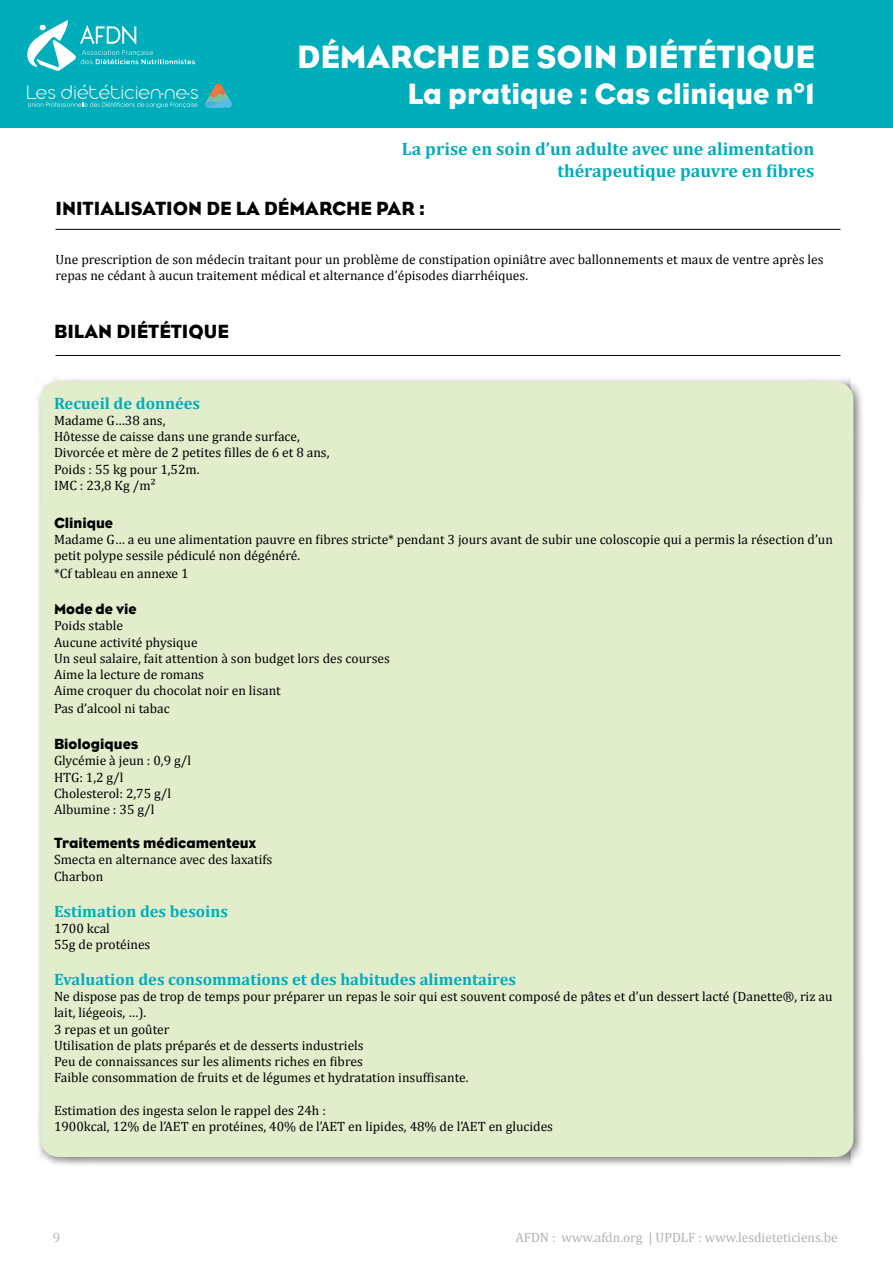
<style>
.page{position:relative;width:893px;height:1263px;background:#fff}
.page>*{position:absolute;margin:0;border:0;box-sizing:border-box;transform-origin:0 0}
.t1{font:33px "Eagle";color:#fff}
.t2{font:30px "Eagle";color:#fff}
.t3{font:300 expanded 21.45px "Aristotelica Display Trial";color:#fff}
.t4{font:19.5px "Eagle";color:#000}
.t5{font:700 18px/21.6px "Cambria";color:#00adba;text-align:right}
.t6{font:700 16.5px "Cambria";color:#00adba}
.t7{font:15px "Eagle";color:#000}
.t8{font:13.5px/16.2px "Cambria";color:#000}
.t9{font:13.5px "Cambria";color:#b3b2b2}
.s1{font-size:16.2px}
</style>
<div class="page">
<div style="left:0;top:0;width:893px;height:128px;background:#00adba"></div>
<hr style="left:55px;top:229px;width:785px;height:1px;background:#000">
<hr style="left:55px;top:355px;width:785px;height:1px;background:#000">
<div style="left:35px;top:376px;width:829px;height:792px;background:#000;opacity:.5"></div>
<div style="left:40px;top:382px;width:813px;height:775px;background:#e2edcc;border-radius:18px"></div>
<svg style="left:205px;top:84px;width:27px;height:24px"></svg>
<svg style="left:28px;top:102px;width:170px;height:6px"></svg>
<svg style="left:27px;top:20px;width:168px;height:51px"></svg>
<h3 class="t3" style="left:26px;top:80px;width:175px">Les diététicien<span class="s1">•</span>ne<span class="s1">•</span>s</h3>
<h1 class="t1" style="left:297px;top:38px;width:519px">DÉMARCHE DE SOIN DIÉTÉTIQUE</h1>
<h2 class="t2" style="left:407px;top:77px;width:409px">La pratique : Cas clinique n°1</h2>
<h3 class="t5" style="left:402px;top:138px;width:414px">La prise en soin d’un adulte avec une alimentation thérapeutique pauvre en fibres</h3>
<h3 class="t4" style="left:55px;top:197px;width:371px">INITIALISATION DE LA DÉMARCHE PAR :</h3>
<p class="t8" style="left:55px;top:251px;width:770px">Une prescription de son médecin traitant pour un problème de constipation opiniâtre avec ballonnements et maux de ventre après les repas ne cédant à aucun traitement médical et alternance d’épisodes diarrhéiques.</p>
<h3 class="t4" style="left:54px;top:320px;width:176px">BILAN DIÉTÉTIQUE</h3>
<p class="t6" style="left:54px;top:392px;width:148px">Recueil de données</p>
<p class="t8" style="left:54px;top:412px;width:277px">Madame G…38 ans,<br>Hôtesse de caisse dans une grande surface,<br>Divorcée et mère de 2 petites filles de 6 et 8 ans,<br>Poids : 55 kg pour 1,52m.<br>IMC : 23,8 Kg /m²</p>
<p class="t7" style="left:54px;top:514px;width:60px">Clinique</p>
<p class="t8" style="left:54px;top:531px;width:780px">Madame G… a eu une alimentation pauvre en fibres stricte* pendant 3 jours avant de subir une coloscopie qui a permis la résection d’un petit polype sessile pédiculé non dégénéré.</p>
<p class="t8" style="left:54px;top:565px;width:136px">*Cf tableau en annexe 1</p>
<p class="t7" style="left:54px;top:600px;width:84px">Mode de vie</p>
<p class="t8" style="left:54px;top:618px;width:337px">Poids stable<br>Aucune activité physique<br>Un seul salaire, fait attention à son budget lors des courses<br>Aime la lecture de romans<br>Aime croquer du chocolat noir en lisant</p>
<p class="t8" style="left:54px;top:700px;width:117px">Pas d’alcool ni tabac</p>
<p class="t7" style="left:54px;top:735px;width:86px">Biologiques</p>
<p class="t8" style="left:54px;top:753px;width:139px">Glycémie à jeun : 0,9 g/l<br>HTG: 1,2 g/l<br>Cholesterol: 2,75 g/l<br>Albumine : 35 g/l</p>
<p class="t7" style="left:54px;top:834px;width:203px">Traitements médicamenteux</p>
<p class="t8" style="left:54px;top:852px;width:220px">Smecta en alternance avec des laxatifs<br>Charbon</p>
<p class="t6" style="left:54px;top:899px;width:176px">Estimation des besoins</p>
<p class="t8" style="left:54px;top:920px;width:98px">1700 kcal<br>55g de protéines</p>
<p class="t6" style="left:54px;top:968px;width:463px">Evaluation des consommations et des habitudes alimentaires</p>
<p class="t8" style="left:54px;top:988px;width:780px">Ne dispose pas de trop de temps pour préparer un repas le soir qui est souvent composé de pâtes et d’un dessert lacté (Danette®, riz au lait, liégeois, …).<br>3 repas et un goûter<br>Utilisation de plats préparés et de desserts industriels<br>Peu de connaissances sur les aliments riches en fibres<br>Faible consommation de fruits et de légumes et hydratation insuffisante.</p>
<p class="t8" style="left:54px;top:1102px;width:501px">Estimation des ingesta selon le rappel des 24h :<br>1900kcal, 12% de l’AET en protéines, 40% de l’AET en lipides, 48% de l’AET en glucides</p>
<p class="t9" style="left:53px;top:1229px;width:9px">9</p>
<p class="t9" style="left:515px;top:1229px;width:324px">AFDN : www.afdn.org | UPDLF : www.lesdieteticiens.be</p>
</div>
